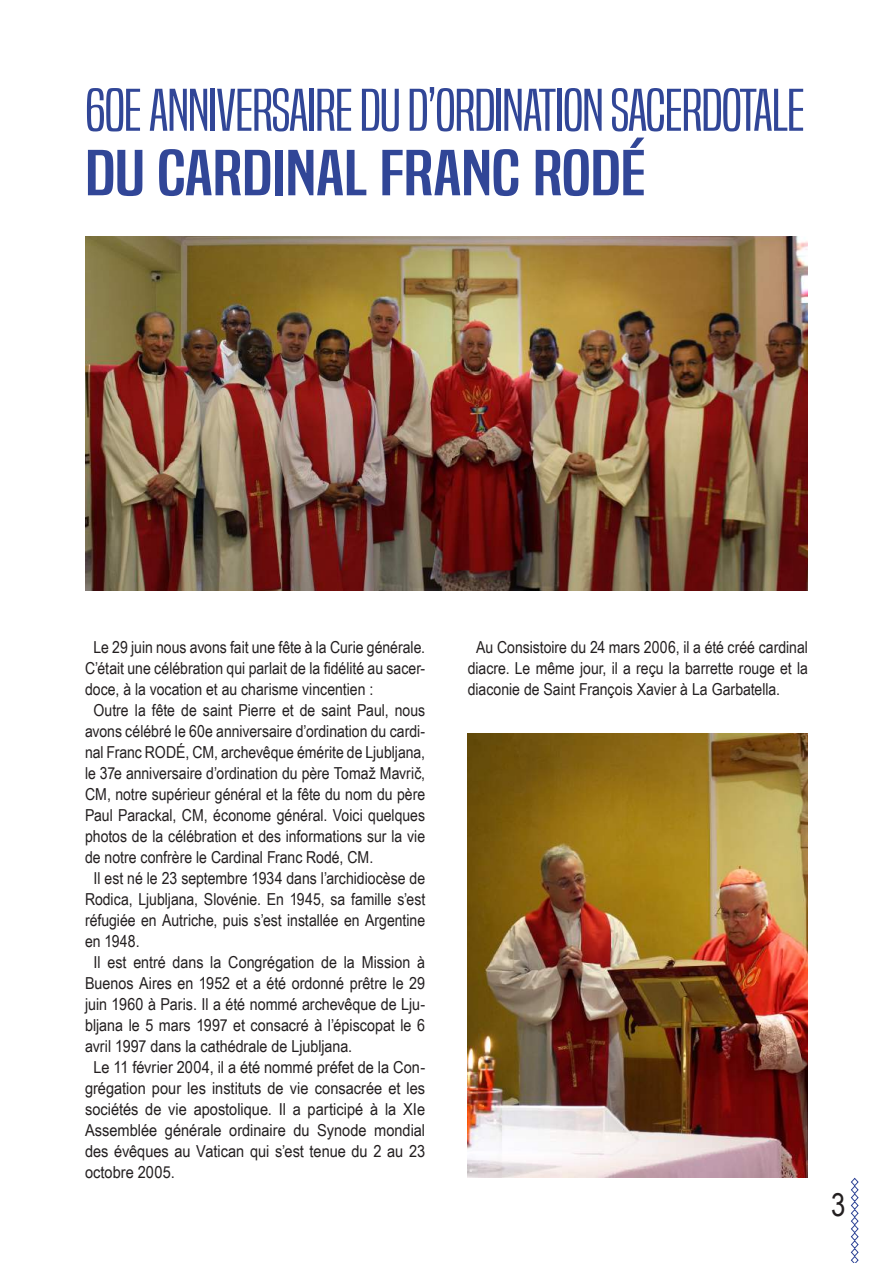
<style>
.page{position:relative;width:893px;height:1263px;background:#fff}
.page>*{position:absolute;margin:0;border:0;box-sizing:border-box;transform-origin:0 0}
.t1{font:60px "Built Titling Rg";letter-spacing:-.005em;color:#314697;scale:1.46 1}
.t2{font:55.5px "Built Titling Lt";letter-spacing:-.02em;color:#314697;scale:1.37 1}
.t3{font:31.5px "Arial Narrow";color:#231f20}
.t4{font:16.5px/21px "Arial Narrow";color:#231f20;text-align:justify;scale:1.04 1}
.t5{font:16.5px "Arial Narrow";color:#231f20;scale:1.08 1}
.t6{font:16.5px "Arial Narrow";color:#231f20;scale:1.06 1}
</style>
<div class="page">
<svg style="left:850px;top:1177px;width:9px;height:86px"></svg>
<img style="left:85px;top:236px;width:723px;height:354px">
<img style="left:468px;top:733px;width:340px;height:445px">
<h2 class="t2" style="left:85px;top:77px;width:527px">60E ANNIVERSAIRE DU D’ORDINATION SACERDOTALE</h2>
<h1 class="t1" style="left:85px;top:138px;width:386px">DU CARDINAL FRANC RODÉ</h1>
<p class="t4" style="left:94px;top:636px;width:320px">Le 29 juin nous avons fait une fête à la Curie générale.</p>
<p class="t4" style="left:85px;top:657px;width:329px">C’était une célébration qui parlait de la fidélité au sacer-</p>
<p class="t4" style="left:85px;top:678px;width:279px">doce, à la vocation et au charisme vincentien :</p>
<p class="t4" style="left:94px;top:699px;width:320px">Outre la fête de saint Pierre et de saint Paul, nous</p>
<p class="t4" style="left:85px;top:720px;width:329px">avons célébré le 60e anniversaire d’ordination du cardi-</p>
<p class="t4" style="left:85px;top:741px;width:329px">nal Franc RODÉ, CM, archevêque émérite de Ljubljana,</p>
<p class="t4" style="left:85px;top:762px;width:329px">le 37e anniversaire d’ordination du père Tomaž Mavrič,</p>
<p class="t4" style="left:85px;top:783px;width:329px">CM, notre supérieur général et la fête du nom du père</p>
<p class="t4" style="left:85px;top:804px;width:329px">Paul Parackal, CM, économe général. Voici quelques</p>
<p class="t4" style="left:85px;top:825px;width:329px">photos de la célébration et des informations sur la vie</p>
<p class="t4" style="left:85px;top:846px;width:279px">de notre confrère le Cardinal Franc Rodé, CM.</p>
<p class="t4" style="left:94px;top:867px;width:320px">Il est né le 23 septembre 1934 dans l’archidiocèse de</p>
<p class="t4" style="left:85px;top:888px;width:329px">Rodica, Ljubljana, Slovénie. En 1945, sa famille s’est</p>
<p class="t4" style="left:85px;top:909px;width:329px">réfugiée en Autriche, puis s’est installée en Argentine</p>
<p class="t4" style="left:85px;top:930px;width:54px">en 1948.</p>
<p class="t6" style="left:94px;top:950px;width:314px">Il est entré dans la Congrégation de la Mission à</p>
<p class="t6" style="left:85px;top:971px;width:322px">Buenos Aires en 1952 et a été ordonné prêtre le 29</p>
<p class="t6" style="left:85px;top:992px;width:322px">juin 1960 à Paris. Il a été nommé archevêque de Lju-</p>
<p class="t6" style="left:85px;top:1013px;width:322px">bljana le 5 mars 1997 et consacré à l’épiscopat le 6</p>
<p class="t6" style="left:85px;top:1034px;width:254px">avril 1997 dans la cathédrale de Ljubljana.</p>
<p class="t5" style="left:94px;top:1055px;width:309px">Le 11 février 2004, il a été nommé préfet de la Con-</p>
<p class="t5" style="left:85px;top:1076px;width:316px">grégation pour les instituts de vie consacrée et les</p>
<p class="t5" style="left:85px;top:1097px;width:316px">sociétés de vie apostolique. Il a participé à la XIe</p>
<p class="t5" style="left:85px;top:1118px;width:316px">Assemblée générale ordinaire du Synode mondial</p>
<p class="t5" style="left:85px;top:1139px;width:316px">des évêques au Vatican qui s’est tenue du 2 au 23</p>
<p class="t5" style="left:85px;top:1160px;width:85px">octobre 2005.</p>
<p class="t4" style="left:468px;top:636px;width:329px;text-indent:9px">Au Consistoire du 24 mars 2006, il a été créé cardinal diacre. Le même jour, il a reçu la barrette rouge et la diaconie de Saint François Xavier à La Garbatella.</p>
<h3 class="t3" style="left:831px;top:1181px;width:16px">3</h3>
</div>
